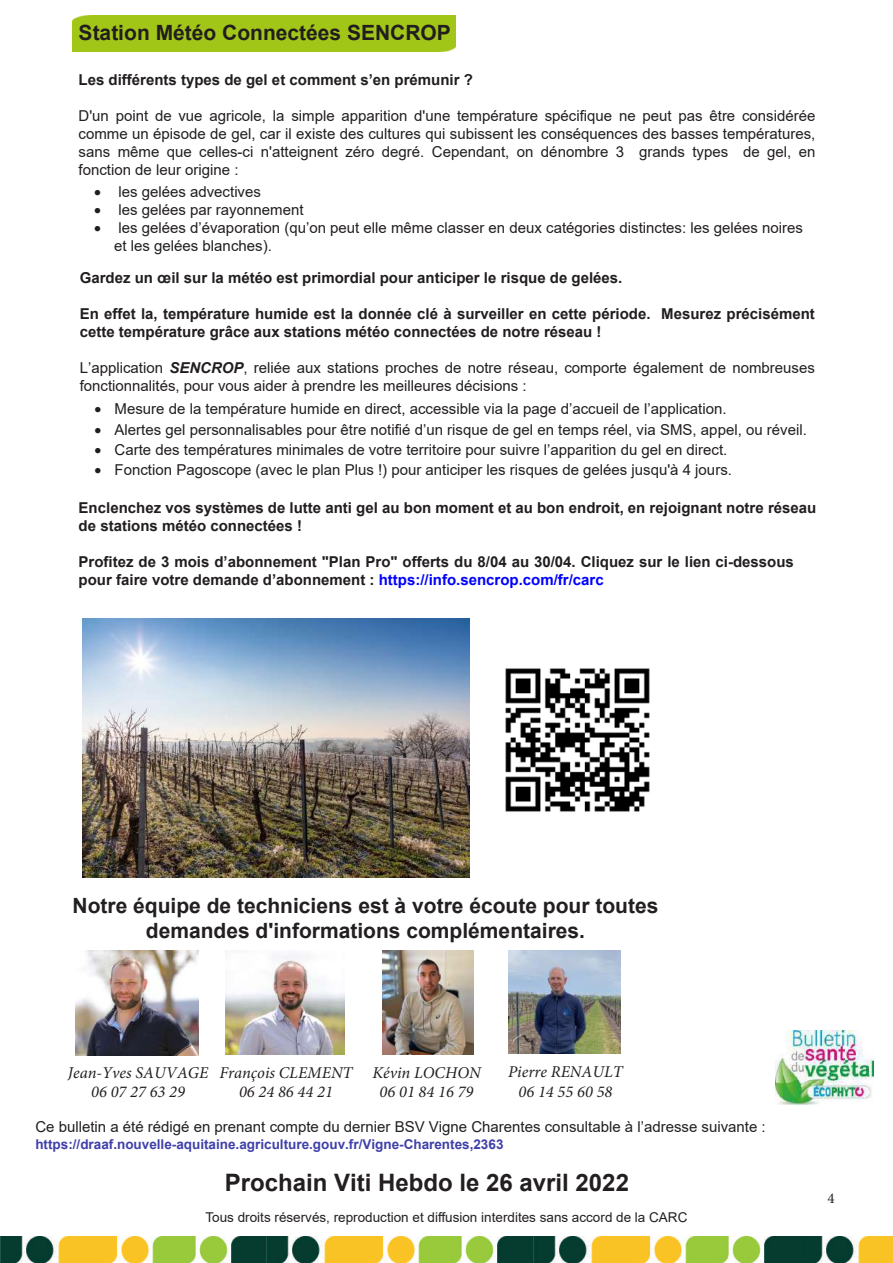
<style>
.page{position:relative;width:893px;height:1263px;background:#fff}
.page>*{position:absolute;margin:0;border:0;box-sizing:border-box;transform-origin:0 0}
.t1{font:700 24px "Arial";color:#231f20}
.t2{font:700 21px/25.2px "Arial";color:#231f20;text-align:center}
.t3{font:700 21px "Arial";color:#221e1f}
.t4{font:italic 16.5px/19.8px "Minion Pro";color:#221e1f;text-align:center}
.t5{font:15px/18px "Arial";color:#221e1f}
.t6{font:700 15px/18px "Arial";color:#221e1f}
.t7{font:15px "Arial";color:#231f20}
.t8{font:15px "Minion Pro";color:#231f20}
.t9{font:700 13.5px "Arial";color:#4040aa}
.t10{font:13.5px "Arial";color:#231f20}
.s1{font-weight:700;font-style:italic}
.s2{font-style:inherit}
.s3{color:#00f}
</style>
<div class="page">
<img style="left:775px;top:1031px;width:99px;height:74px">
<img style="left:268px;top:1236px;width:625px;height:27px">
<img style="left:1px;top:1236px;width:267px;height:27px">
<div style="left:73px;top:16px;width:382px;height:36px;background:#a2c617"></div>
<img style="left:82px;top:619px;width:388px;height:258px">
<img style="left:505px;top:668px;width:145px;height:144px">
<img style="left:76px;top:950px;width:123px;height:106px">
<img style="left:226px;top:954px;width:118px;height:101px">
<img style="left:383px;top:950px;width:90px;height:105px">
<img style="left:508px;top:950px;width:113px;height:104px">
<h2 class="t3" style="left:79px;top:18px;width:374px">Station Météo Connectées SENCROP</h2>
<p class="t6" style="left:79px;top:71px;width:396px">Les différents types de gel et comment s’en prémunir ?</p>
<p class="t5" style="left:79px;top:107px;width:738px;text-align:justify">D'un point de vue agricole, la simple apparition d'une température spécifique ne peut pas être considérée comme un épisode de gel, car il existe des cultures qui subissent les conséquences des basses températures, sans même que celles-ci n'atteignent zéro degré. Cependant, on dénombre 3 grands types de gel, en fonction de leur origine :</p>
<p class="t5" style="left:94px;top:183px;width:168px">• les gelées advectives</p>
<p class="t5" style="left:94px;top:201px;width:211px">• les gelées par rayonnement</p>
<p class="t5" style="left:114px;top:219px;width:690px;text-indent:-20px">• les gelées d’évaporation (qu’on peut elle même classer en deux catégories distinctes: les gelées noires et les gelées blanches).</p>
<p class="t6" style="left:80px;top:269px;width:544px">Gardez un œil sur la météo est primordial pour anticiper le risque de gelées.</p>
<p class="t6" style="left:80px;top:305px;width:737px">En effet la, température humide est la donnée clé à surveiller en cette période. Mesurez précisément cette température grâce aux stations météo connectées de notre réseau !</p>
<p class="t5" style="left:80px;top:359px;width:737px">L’application <span class="s1">SENCROP</span>, reliée aux stations proches de notre réseau, comporte également de nombreuses fonctionnalités, pour vous aider à prendre les meilleures décisions :</p>
<p class="t5" style="left:95px;top:400px;width:633px">• Mesure de la température humide en direct, accessible via la page d’accueil de l’application.</p>
<p class="t5" style="left:95px;top:420px;width:714px">• Alertes gel personnalisables pour être notifié d’un risque de gel en temps réel, via SMS, appel, ou réveil.</p>
<p class="t5" style="left:95px;top:440px;width:634px">• Carte des températures minimales de votre territoire pour suivre l’apparition du gel en direct.</p>
<p class="t5" style="left:95px;top:461px;width:639px">• Fonction Pagoscope (avec le plan Plus !) pour anticiper les risques de gelées jusqu'à 4 jours.</p>
<p class="t6" style="left:79px;top:499px;width:739px">Enclenchez vos systèmes de lutte anti gel au bon moment et au bon endroit, en rejoignant notre réseau de stations météo connectées !</p>
<p class="t6" style="left:79px;top:553px;width:717px">Profitez de 3 mois d’abonnement <span class="s2">"P</span>lan <span class="s2">P</span>ro<span class="s2">"</span> offerts du 8/04 au 30/04. Cliquez sur le lien ci-dessous pour faire votre demande d’abonnement : <span class="s3">https://info.sencrop.com/fr/carc</span></p>
<h2 class="t2" style="left:73px;top:893px;width:587px">Notre équipe de techniciens est à votre écoute pour toutes demandes d'informations complémentaires.</h2>
<p class="t4" style="left:68px;top:1063px;width:142px">Jean-Yves SAUVAGE<br>06 07 27 63 29</p>
<p class="t4" style="left:508px;top:1062px;width:116px">Pierre RENAULT<br>06 14 55 60 58</p>
<p class="t4" style="left:372px;top:1062px;width:110px">Kévin LOCHON<br>06 01 84 16 79</p>
<p class="t4" style="left:219px;top:1062px;width:135px">François CLEMENT<br>06 24 86 44 21</p>
<p class="t7" style="left:35px;top:1116px;width:732px">Ce bulletin a été rédigé en prenant compte du dernier BSV Vigne Charentes consultable à l’adresse suivante :</p>
<p class="t9" style="left:35px;top:1135px;width:470px">https://draaf.nouvelle-aquitaine.agriculture.gouv.fr/Vigne-Charentes,2363</p>
<h1 class="t1" style="left:225px;top:1165px;width:406px">Prochain Viti Hebdo le 26 avril 2022</h1>
<p class="t10" style="left:206px;top:1208px;width:483px">Tous droits réservés, reproduction et diffusion interdites sans accord de la CARC</p>
<p class="t8" style="left:827px;top:1188px;width:9px">4</p>
</div>
